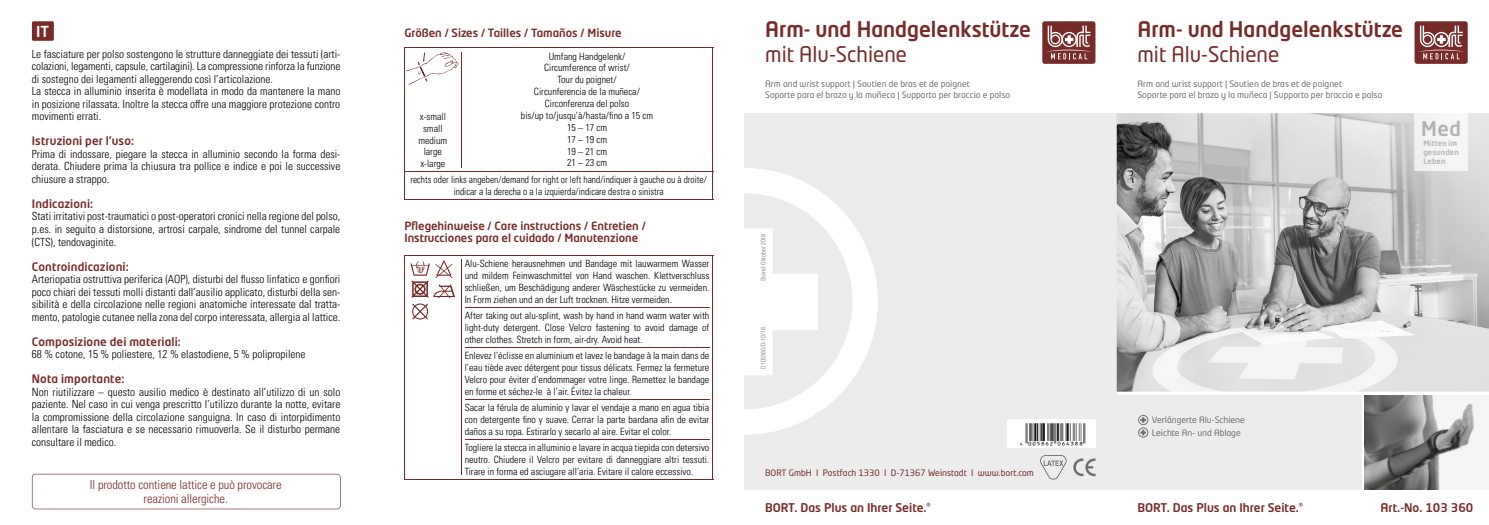
<style>
.page{position:relative;width:1489px;height:525px;background:#fff}
.page>*{position:absolute;margin:0;border:0;box-sizing:border-box;transform-origin:0 0}
.t1{font:500 21.25px "Neo Tech Pro";color:#762b28}
.t2{font:21.25px "Neo Tech Std";color:#762b28}
.t3{font:500 20px "Neo Tech Pro";color:#b1b2b3}
.t4{font:500 15px "Neo Tech Pro";color:#fff}
.t5{font:300 condensed 12.5px/14.4px "Univers LT Pro";letter-spacing:-.005em;color:#762b28;text-align:center}
.t6{font:500 11.88px "Neo Tech Pro";color:#762b28}
.t7{font:500 11.5px "Neo Tech Pro";letter-spacing:.01em;color:#762b28}
.t8{font:300 condensed 11.25px/12.5px "Univers LT Pro";color:#000;text-align:justify}
.t9{font:500 11.25px/12.5px "Neo Tech Pro";color:#762b28}
.t10{font:300 condensed 10px/11.9px "Univers LT Pro";color:#000;text-align:justify}
.t11{font:300 condensed 10px/11.2px "Univers LT Pro";color:#000;text-align:center;scale:.95 1}
.t12{font:10px "ID Automation UPCEANXS";letter-spacing:.02em;color:#000}
.t13{font:8.75px/11.2px "Neo Tech Std";color:#6f6f6e}
.t14{font:8.75px "Neo Tech Std";color:#762b28}
.t15{font:500 7.5px/8.8px "Neo Tech Pro";letter-spacing:.025em;color:#b1b2b3}
.t16{font:300 condensed 6.25px "Univers LT Pro";letter-spacing:.005em;color:#6f6f6e}
</style>
<div class="page">
<div style="left:744px;top:113px;width:372px;height:376px;background:#ececed"></div>
<svg style="left:744px;top:168px;width:133px;height:266px"></svg>
<div style="left:1414px;top:21px;width:53px;height:43px;background:#762b28;border-radius:3px"></div>
<svg style="left:1418px;top:26px;width:46px;height:33px"></svg>
<div style="left:1042px;top:21px;width:53px;height:43px;background:#762b28;border-radius:3px"></div>
<svg style="left:1046px;top:26px;width:46px;height:33px"></svg>
<div style="left:1006px;top:419px;width:89px;height:28px;background:#fff"></div>
<svg style="left:1073px;top:458px;width:22px;height:18px"></svg>
<img style="left:1364px;top:395px;width:112px;height:94px">
<svg style="left:1040px;top:455px;width:26px;height:24px"></svg>
<img style="left:1116px;top:113px;width:372px;height:278px">
<hr style="left:404px;top:48px;width:57px;height:1px;background:#762b28">
<hr style="left:461px;top:48px;width:252px;height:1px;background:#762b28">
<hr style="left:404px;top:52px;width:1px;height:115px;background:#762b28">
<hr style="left:461px;top:52px;width:1px;height:115px;background:#762b28">
<hr style="left:712px;top:52px;width:1px;height:115px;background:#762b28">
<hr style="left:404px;top:171px;width:57px;height:1px;background:#762b28">
<svg style="left:404px;top:167px;width:1px;height:32px"></svg>
<hr style="left:461px;top:171px;width:252px;height:1px;background:#762b28">
<hr style="left:404px;top:199px;width:57px;height:1px;background:#762b28">
<hr style="left:461px;top:199px;width:252px;height:1px;background:#762b28">
<svg style="left:712px;top:167px;width:1px;height:32px"></svg>
<svg style="left:404px;top:48px;width:54px;height:37px"></svg>
<hr style="left:404px;top:255px;width:57px;height:1px;background:#762b28">
<hr style="left:461px;top:255px;width:252px;height:1px;background:#762b28">
<hr style="left:404px;top:260px;width:1px;height:214px;background:#762b28">
<hr style="left:461px;top:260px;width:1px;height:214px;background:#762b28">
<hr style="left:712px;top:260px;width:1px;height:214px;background:#762b28">
<hr style="left:404px;top:479px;width:57px;height:1px;background:#762b28">
<hr style="left:461px;top:479px;width:252px;height:1px;background:#762b28">
<svg style="left:404px;top:256px;width:51px;height:63px"></svg>
<hr style="left:464px;top:307px;width:245px;height:1px;background:#762b28">
<hr style="left:464px;top:347px;width:245px;height:1px;background:#762b28">
<hr style="left:464px;top:399px;width:245px;height:1px;background:#762b28">
<hr style="left:464px;top:439px;width:245px;height:1px;background:#762b28">
<div style="left:32px;top:21px;width:22px;height:20px;background:#762b28;border-radius:2px"></div>
<svg style="left:32px;top:473px;width:308px;height:36px"></svg>
<div style="left:1116px;top:395px;width:245px;height:94px;background:#ececed"></div>
<svg style="left:1138px;top:415px;width:10px;height:22px"></svg>
<div style="left:1414px;top:113px;width:53px;height:58px;background:#f4f4f4"></div>
<h3 class="t4" style="left:36px;top:22px;width:15px">IT</h3>
<p class="t8" style="left:32px;top:47px;width:310px;text-align:left">Le fasciature per polso sostengono le strutture danneggiate dei tessuti (arti&shy;colazioni, legamenti, capsule, cartilagini). La compressione rinforza la funzione di sostegno dei legamenti alleggerendo così l’articolazione.<br>La stecca in alluminio inserita è modellata in modo da mantenere la mano in posizione rilassata. Inoltre la stecca offre una maggiore protezione contro movimenti errati.</p>
<p class="t7" style="left:32px;top:134px;width:104px">Istruzioni per l’uso:</p>
<p class="t8" style="left:32px;top:147px;width:310px">Prima di indossare, piegare la stecca in alluminio secondo la forma desi&shy;derata. Chiudere prima la chiusura tra pollice e indice e poi le successive chiusure a strappo.</p>
<p class="t7" style="left:32px;top:196px;width:63px">Indicazioni:</p>
<p class="t8" style="left:32px;top:209px;width:310px">Stati irritativi post-traumatici o post-operatori cronici nella regione del polso, p.es. in seguito a distorsione, artrosi carpale, sindrome del tunnel carpale (CTS), tendovaginite.</p>
<p class="t7" style="left:32px;top:259px;width:98px">Controindicazioni:</p>
<p class="t8" style="left:32px;top:272px;width:310px">Arteriopatia ostruttiva periferica (AOP), disturbi del flusso linfatico e gonfiori poco chiari dei tessuti molli distanti dall’ausilio applicato, disturbi della sen&shy;sibilità e della circolazione nelle regioni anatomiche interessate dal tratta&shy;mento, patologie cutanee nella zona del corpo interessata, allergia al lattice.</p>
<p class="t7" style="left:32px;top:334px;width:150px">Composizione dei materiali:</p>
<p class="t8" style="left:32px;top:347px;width:275px">68 % cotone, 15 % poliestere, 12 % elastodiene, 5 % polipropilene</p>
<p class="t7" style="left:32px;top:371px;width:94px">Nota importante:</p>
<p class="t8" style="left:32px;top:384px;width:310px">Non riutilizzare – questo ausilio medico è destinato all’utilizzo di un solo paziente. Nel caso in cui venga prescritto l’utilizzo durante la notte, evitare la compromissione della circolazione sanguigna. In caso di intorpidimento allentare la fasciatura e se necessario rimuoverla. Se il disturbo permane consultare il medico.</p>
<p class="t5" style="left:90px;top:476px;width:193px">Il prodotto contiene lattice e può provocare reazioni allergiche.</p>
<p class="t9" style="left:404px;top:26px;width:219px">Größen / Sizes / Tailles / Tamaños / Misure</p>
<p class="t10" style="left:521px;top:49px;width:134px;text-align:center">Umfang Handgelenk/<br>Circumference of wrist/<br>Tour du poignet/<br>Circunferencia de la muñeca/<br>Circonferenza del polso<br>bis/up to/jusqu’à/hasta/fino a 15 cm<br>15 – 17 cm<br>17 – 19 cm<br>19 – 21 cm<br>21 – 23 cm</p>
<p class="t11" style="left:410px;top:174px;width:314px">rechts oder links angeben/demand for right or left hand/indiquer à gauche ou à droite/ indicar a la derecha o a la izquierda/indicare destra o sinistra</p>
<p class="t9" style="left:404px;top:219px;width:243px">Pflegehinweise / Care instructions / Entretien /<br>Instrucciones para el cuidado / Manutenzione</p>
<p class="t10" style="left:464px;top:257px;width:246px">Alu-Schiene herausnehmen und Bandage mit lauwarmem Was ser und mildem Fein waschmittel von Hand wa schen. Klett ver schluss schlie ßen, um Beschä di gung anderer Wäschestücke zu vermeiden.<br>In Form ziehen und an der Luft trocknen. Hitze vermeiden.</p>
<p class="t10" style="left:464px;top:309px;width:246px">After taking out alu-splint, wash by hand in hand warm water with light-duty detergent. Close Velcro fastening to avoid damage of other clothes. Stretch in form, air-dry. Avoid heat.</p>
<p class="t10" style="left:464px;top:349px;width:246px">Enlevez l’éclisse en aluminium et lavez le bandage à la main dans de l’eau tiède avec détergent pour tissus délicats. Fermez la fermeture Velcro pour éviter d’endommager votre linge. Remettez le bandage en forme et séchez-le à l’air. Évitez la chaleur.</p>
<p class="t10" style="left:464px;top:401px;width:246px">Sacar la férula de aluminio y lavar el vendaje a mano en agua tibia con detergente fino y suave. Cerrar la parte bardana afin de evitar daños a su ropa. Estirarlo y secarlo al aire. Evitar el color.</p>
<p class="t10" style="left:464px;top:441px;width:246px">Togliere la stecca in alluminio e lavare in acqua tiepida con detersivo neutro. Chiudere il Velcro per evitare di danneggiare altri tessuti.<br>Tirare in forma ed asciugare all’aria. Evitare il calore eccessivo.</p>
<p class="t10" style="left:418px;top:110px;width:30px;text-align:center">x-small small medium large x-large</p>
<h1 class="t1" style="left:765px;top:16px;width:267px">Arm- und Handgelenk stütze</h1>
<h1 class="t2" style="left:765px;top:41px;width:143px">mit Alu-Schiene</h1>
<p class="t13" style="left:765px;top:77px;width:246px">Arm and wrist support | Soutien de bras et de poignet<br>Soporte para el brazo y la muñeca | Supporto per braccio e polso</p>
<p class="t16" style="left:759px;top:280px;width:48px;rotate:-90deg">Stand: Oktober 2018</p>
<p class="t16" style="left:759px;top:368px;width:43px;rotate:-90deg">D103360/D-10/18</p>
<p class="t12" style="left:1017px;top:431px;width:70px">Y(0A58GC*KQONSS(</p>
<p class="t14" style="left:765px;top:467px;width:270px">BORT GmbH I Postfach 1330 I D-71367 Weinstadt I www.bort.com</p>
<p class="t6" style="left:765px;top:499px;width:167px">BORT. Das Plus an Ihrer Seite.<sup>®</sup></p>
<h1 class="t1" style="left:1137px;top:16px;width:267px">Arm- und Handgelenk stütze</h1>
<h1 class="t2" style="left:1137px;top:41px;width:143px">mit Alu-Schiene</h1>
<p class="t13" style="left:1137px;top:77px;width:246px">Arm and wrist support | Soutien de bras et de poignet<br>Soporte para el brazo y la muñeca | Supporto per braccio e polso</p>
<h2 class="t3" style="left:1421px;top:115px;width:41px">Med</h2>
<p class="t15" style="left:1423px;top:139px;width:37px">Mitten im gesunden<br>Leben</p>
<p class="t13" style="left:1151px;top:413px;width:95px;line-height:12.5px">Verlängerte Alu-Schiene<br>Leichte An- und Ablage</p>
<p class="t6" style="left:1137px;top:499px;width:167px">BORT. Das Plus an Ihrer Seite.<sup>®</sup></p>
<p class="t6" style="left:1380px;top:499px;width:94px">Art.-No. 103 360</p>
</div>
